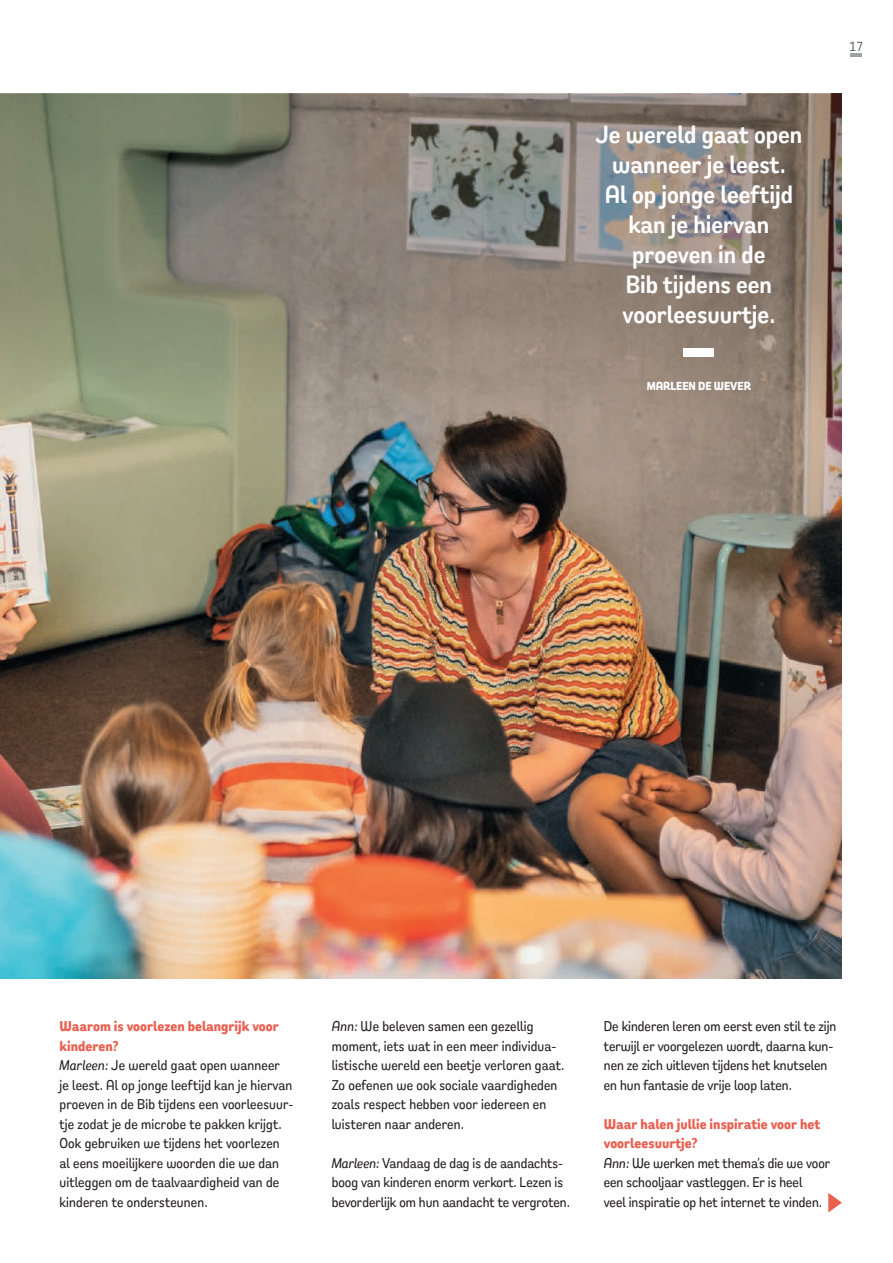
<style>
.page{position:relative;width:893px;height:1263px;background:#fff}
.page>*{position:absolute;margin:0;border:0;box-sizing:border-box;transform-origin:0 0}
.t1{font:600 25.5px/30px "Remora Sans W1";color:#fff;text-align:center}
.t2{font:500 14.55px/19.5px "Remora Sans W1";letter-spacing:.01em;color:#231f20}
.t3{font:500 13.5px "Remora Sans W1";color:#5c6366}
.t4{font:700 12px "Remora Sans W1";letter-spacing:-.01em;color:#fff}
.s1{font-weight:700;color:#e96051}
.s2{font-style:italic}
</style>
<div class="page">
<img style="left:0;top:411px;width:842px;height:568px">
<svg style="left:0;top:94px;width:842px;height:317px;background:#898476"></svg>
<svg style="left:828px;top:1193px;width:14px;height:19px"></svg>
<hr style="left:850px;top:53px;width:11px;height:4px;background:#9fa1a3">
<div style="left:684px;top:348px;width:30px;height:8px;background:#fff"></div>
<h1 class="t1" style="left:595px;top:119px;width:208px">Je wereld gaat open wanneer je leest.<br>Al op jonge leeftijd kan je hiervan proeven in de<br>Bib tijdens een voorleesuurtje.</h1>
<p class="t4" style="left:647px;top:378px;width:106px">MARLEEN DE WEVER</p>
<p class="t3" style="left:850px;top:38px;width:15px">17</p>
<p class="t2" style="left:60px;top:1016px;width:235px"><span class="s1">Waarom is voorlezen belangrijk voor kinderen?<br></span><span class="s2">Marleen:</span> Je wereld gaat open wanneer<br>je leest. Al op jonge leeftijd kan je hiervan proeven in de Bib tijdens een voorleesuur&shy;tje zodat je de microbe te pakken krijgt.<br>Ook gebruiken we tijdens het voorlezen al eens moeilijkere woorden die we dan uitleggen om de taalvaardigheid van de kinderen te ondersteunen.</p>
<p class="t2" style="left:332px;top:1016px;width:234px"><span class="s2">Ann:</span> We beleven samen een gezellig moment, iets wat in een meer individua&shy;listische wereld een beetje verloren gaat.<br>Zo oefenen we ook sociale vaardigheden zoals respect hebben voor iedereen en luisteren naar anderen.</p>
<p class="t2" style="left:332px;top:1153px;width:240px"><span class="s2">Marleen:</span> Vandaag de dag is de aandachts&shy;boog van kinderen enorm verkort. Lezen is bevorderlijk om hun aandacht te vergroten.</p>
<p class="t2" style="left:604px;top:1016px;width:234px">De kinderen leren om eerst even stil te zijn terwijl er voorgelezen wordt, daarna kun&shy;nen ze zich uitleven tijdens het knutselen en hun fantasie de vrije loop laten.</p>
<p class="t2" style="left:604px;top:1114px;width:228px"><span class="s1">Waar halen jullie inspiratie voor het voorleesuurtje?<br></span><span class="s2">Ann:</span> We werken met thema’s die we voor een schooljaar vastleggen. Er is heel<br>veel inspiratie op het internet te vinden.</p>
</div>
